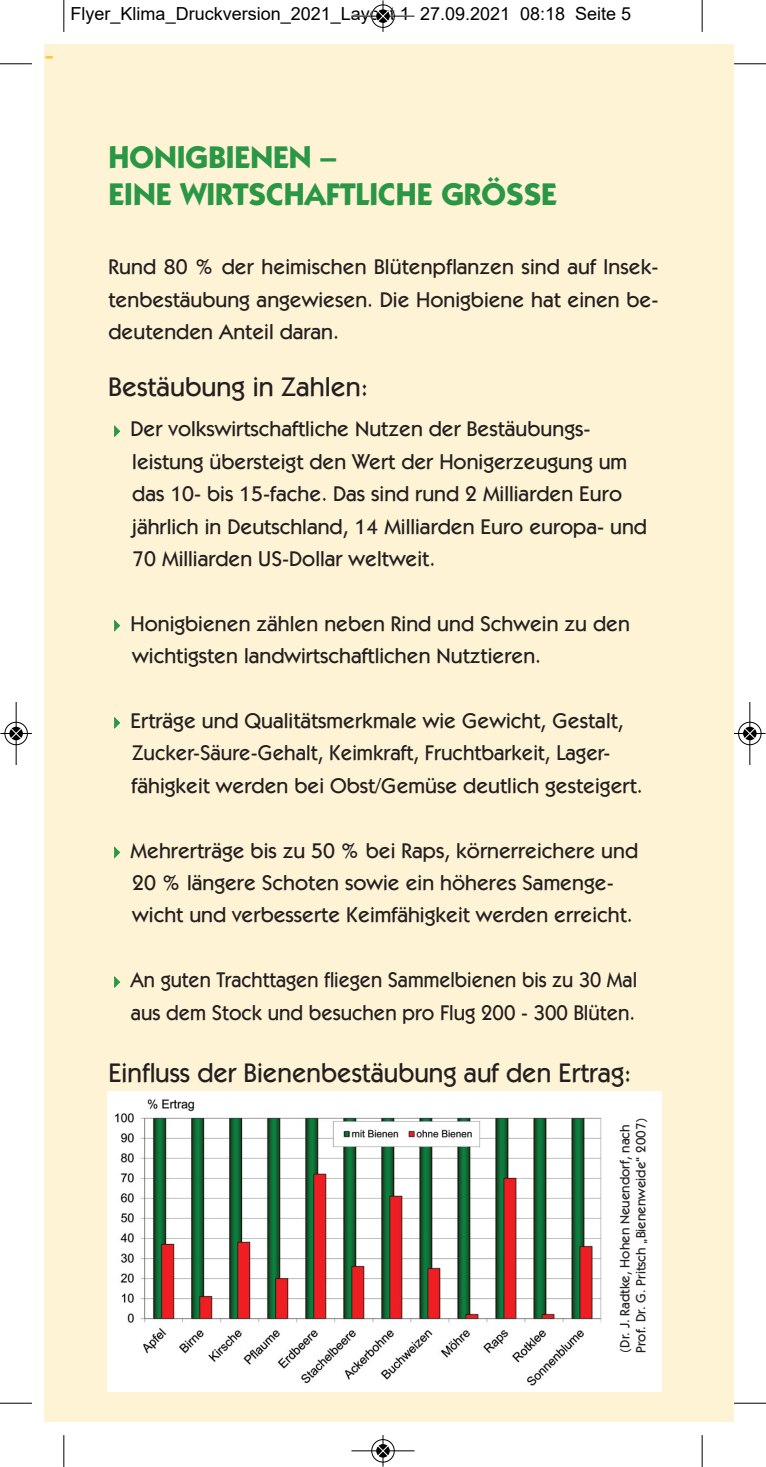
<style>
.page{position:relative;width:766px;height:1467px;background:#fff}
.page>*{position:absolute;margin:0;border:0;box-sizing:border-box;transform-origin:0 0}
.t1{font:700 31.5px "ITC Kabel Std";color:#2a9745}
.t2{font:500 27px "ITC Kabel Std";color:#231f20}
.t3{font:27px "Arial";color:#fecb2f}
.t4{font:500 21.38px/32.4px "ITC Kabel Std";color:#231f20;text-align:justify}
.t5{font:500 21.38px "ITC Kabel Std";color:#231f20;scale:.94 1}
.t6{font:500 21.38px "ITC Kabel Std";color:#231f20;scale:.96 1}
.t7{font:18px "Arial";color:#000}
.t8{font:500 13.5px "ITC Kabel Std";color:#231f20}
.s1{color:#2a9745}
</style>
<div class="page">
<div style="left:45px;top:45px;width:688px;height:1377px;background:#fef3d5"></div>
<div style="left:108px;top:1091px;width:553px;height:301px;background:#fff"></div>
<img style="left:114px;top:1099px;width:488px;height:287px">
<hr style="left:63px;top:0;width:1px;height:32px;background:#000">
<hr style="left:0;top:63px;width:32px;height:1px;background:#000">
<hr style="left:701px;top:0;width:1px;height:32px;background:#000">
<hr style="left:733px;top:63px;width:32px;height:1px;background:#000">
<hr style="left:63px;top:1435px;width:1px;height:32px;background:#000">
<hr style="left:0;top:1403px;width:32px;height:1px;background:#000">
<hr style="left:701px;top:1435px;width:1px;height:32px;background:#000">
<hr style="left:733px;top:1403px;width:32px;height:1px;background:#000">
<div style="left:371px;top:4px;width:24px;height:24px;border:1px solid #fff;border-radius:50%"></div>
<hr style="left:351px;top:16px;width:63px;height:1px;background:#000">
<hr style="left:382px;top:0;width:1px;height:32px;background:#000">
<div style="left:371px;top:5px;width:23px;height:23px;border:1px solid #000;border-radius:50%"></div>
<svg style="left:376px;top:9px;width:13px;height:14px"></svg>
<svg style="left:377px;top:10px;width:11px;height:12px"></svg>
<div style="left:371px;top:1439px;width:24px;height:24px;border:1px solid #fff;border-radius:50%"></div>
<hr style="left:351px;top:1450px;width:63px;height:1px;background:#000">
<hr style="left:382px;top:1435px;width:1px;height:32px;background:#000">
<div style="left:371px;top:1439px;width:23px;height:23px;border:1px solid #000;border-radius:50%"></div>
<svg style="left:376px;top:1444px;width:13px;height:14px"></svg>
<svg style="left:377px;top:1445px;width:11px;height:12px"></svg>
<div style="left:4px;top:721px;width:24px;height:24px;border:1px solid #fff;border-radius:50%"></div>
<hr style="left:16px;top:702px;width:1px;height:63px;background:#000">
<hr style="left:0;top:733px;width:32px;height:1px;background:#000">
<div style="left:5px;top:722px;width:23px;height:23px;border:1px solid #000;border-radius:50%"></div>
<svg style="left:9px;top:727px;width:14px;height:13px"></svg>
<svg style="left:10px;top:728px;width:12px;height:11px"></svg>
<div style="left:737px;top:721px;width:24px;height:24px;border:1px solid #fff;border-radius:50%"></div>
<hr style="left:749px;top:702px;width:1px;height:63px;background:#000">
<hr style="left:733px;top:733px;width:32px;height:1px;background:#000">
<div style="left:738px;top:722px;width:23px;height:23px;border:1px solid #000;border-radius:50%"></div>
<svg style="left:742px;top:727px;width:14px;height:13px"></svg>
<svg style="left:743px;top:728px;width:12px;height:11px"></svg>
<p class="t3" style="left:45px;top:40px;width:10px">-</p>
<p class="t7" style="left:71px;top:4px;width:562px">Flyer_Klima_Druckversion_2021_Layout 1 27.09.2021 08:18 Seite 5</p>
<p class="t1" style="left:108px;top:145px;width:229px">HONIGBIENEN –</p>
<p class="t1" style="left:108px;top:183px;width:450px">EINE WIRTSCHAFTLICHE GRÖSSE</p>
<p class="t4" style="left:108px;top:253px;width:551px">Rund 80 % der heimischen Blütenpflanzen sind auf Insek&shy;tenbestäubung angewiesen. Die Honigbiene hat einen be&shy;deutenden Anteil daran.</p>
<p class="t2" style="left:108px;top:377px;width:261px">Bestäubung in Zahlen:</p>
<p class="t4" style="left:109px;top:415px;width:483px"><span class="s1">✔</span> Der volkswirtschaftliche Nutzen der Bestäubungs-</p>
<p class="t4" style="left:132px;top:447px;width:496px">leistung übersteigt den Wert der Honigerzeugung um</p>
<p class="t4" style="left:132px;top:479px;width:491px">das 10- bis 15-fache. Das sind rund 2 Milliarden Euro</p>
<p class="t4" style="left:132px;top:512px;width:516px">jährlich in Deutschland, 14 Milliarden Euro europa- und</p>
<p class="t4" style="left:132px;top:544px;width:304px">70 Milliarden US-Dollar weltweit.</p>
<p class="t4" style="left:109px;top:609px;width:522px"><span class="s1">✔</span> Honigbienen zählen neben Rind und Schwein zu den</p>
<p class="t4" style="left:132px;top:641px;width:410px">wichtigsten landwirtschaftlichen Nutztieren.</p>
<p class="t4" style="left:109px;top:706px;width:516px"><span class="s1">✔</span> Erträge und Qualitätsmerkmale wie Gewicht, Gestalt,</p>
<p class="t4" style="left:132px;top:739px;width:480px">Zucker-Säure-Gehalt, Keimkraft, Fruchtbarkeit, Lager-</p>
<p class="t4" style="left:131px;top:771px;width:512px">fähigkeit werden bei Obst/Gemüse deutlich gesteigert.</p>
<p class="t4" style="left:109px;top:836px;width:530px"><span class="s1">✔</span> Mehrerträge bis zu 50 % bei Raps, körnerreichere und</p>
<p class="t4" style="left:132px;top:868px;width:483px">20 % längere Schoten sowie ein höheres Samenge-</p>
<p class="t4" style="left:132px;top:901px;width:502px">wicht und verbesserte Keimfähigkeit werden erreicht.</p>
<p class="t5" style="left:109px;top:972px;width:563px"><span class="s1">✔</span> An guten Trachttagen fliegen Sammelbienen bis zu 30 Mal</p>
<p class="t6" style="left:131px;top:1004px;width:527px">aus dem Stock und besuchen pro Flug 200 - 300 Blüten.</p>
<p class="t2" style="left:108px;top:1063px;width:524px">Einfluss der Bienenbestäubung auf den Ertrag:</p>
<p class="t8" style="left:619px;top:1353px;width:230px;rotate:-90deg">(Dr. J. Radtke, Hohen Neuendorf, nach</p>
<p class="t8" style="left:635px;top:1353px;width:237px;rotate:-90deg">Prof. Dr. G. Pritsch „Bienenweide“ 2007)</p>
</div>
